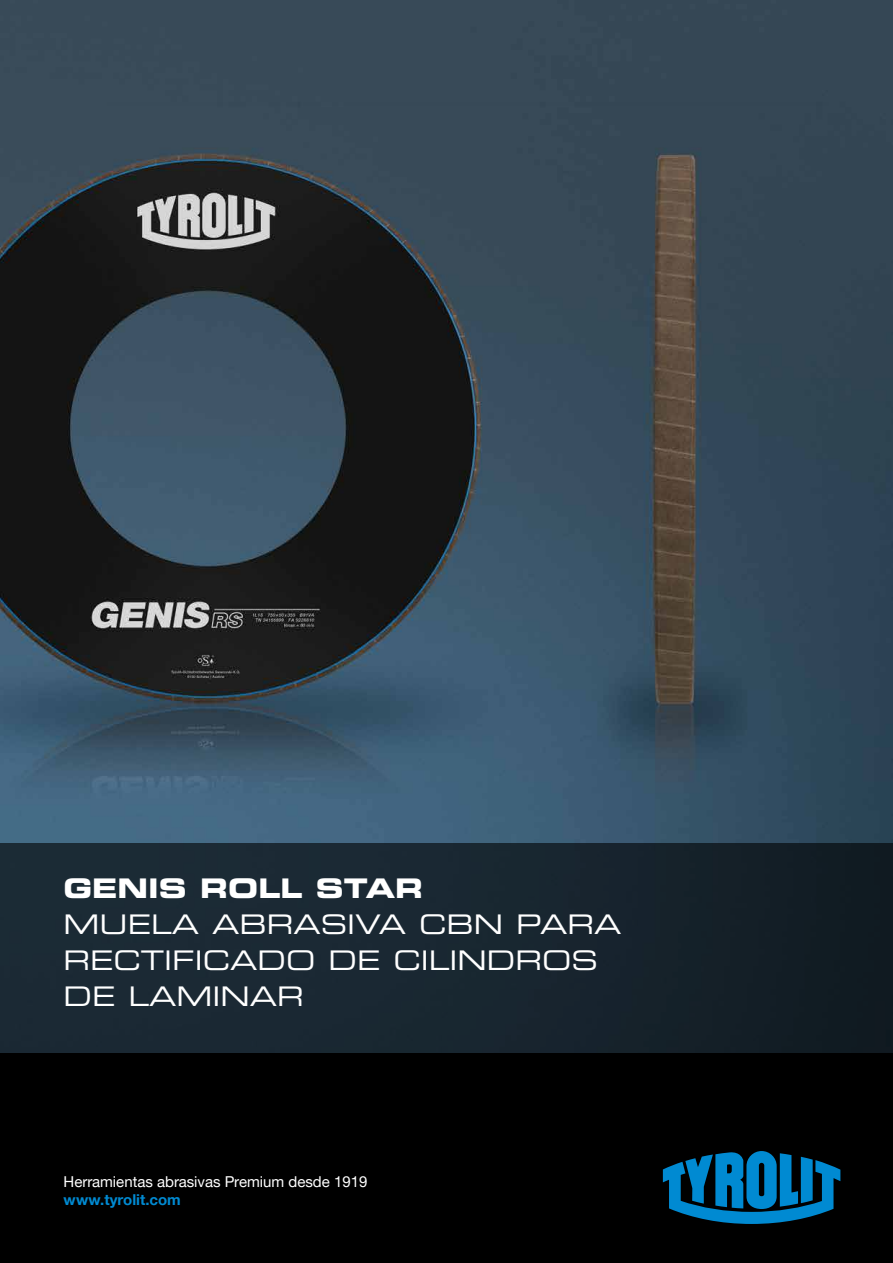
<style>
.page{position:relative;width:893px;height:1263px;background:#fff}
.page>*{position:absolute;margin:0;border:0;box-sizing:border-box;transform-origin:0 0}
.t1{font:27px/36px "Eurostile LT Std Ex 2";color:#fff}
.t2{font:27px "Eurostile LT Std Bold Ex 2";color:#fff}
.t3{font:15px "Helvetica Neue LTW1 G";color:#fff}
.t4{font:700 15px "Helvetica Neue LTW1 G";color:#008ad2}
</style>
<div class="page">
<img style="left:0;top:0;width:893px;height:843px">
<div style="left:0;top:1053px;width:893px;height:210px;background:#000"></div>
<div style="left:0;top:843px;width:893px;height:210px;background:linear-gradient(to right,#1e2d39,#121d25)"></div>
<svg style="left:663px;top:1151px;width:177px;height:73px"></svg>
<p class="t2" style="left:64px;top:870px;width:361px">GENIS ROLL STAR</p>
<p class="t1" style="left:64px;top:906px;width:559px">MUELA ABRASIVA CBN PARA<br>RECTIFICADO DE CILINDROS<br>DE LAMINAR</p>
<p class="t3" style="left:64px;top:1172px;width:305px">Herramientas abrasivas Premium desde 1919</p>
<p class="t4" style="left:64px;top:1190px;width:119px">www.tyrolit.com</p>
</div>
